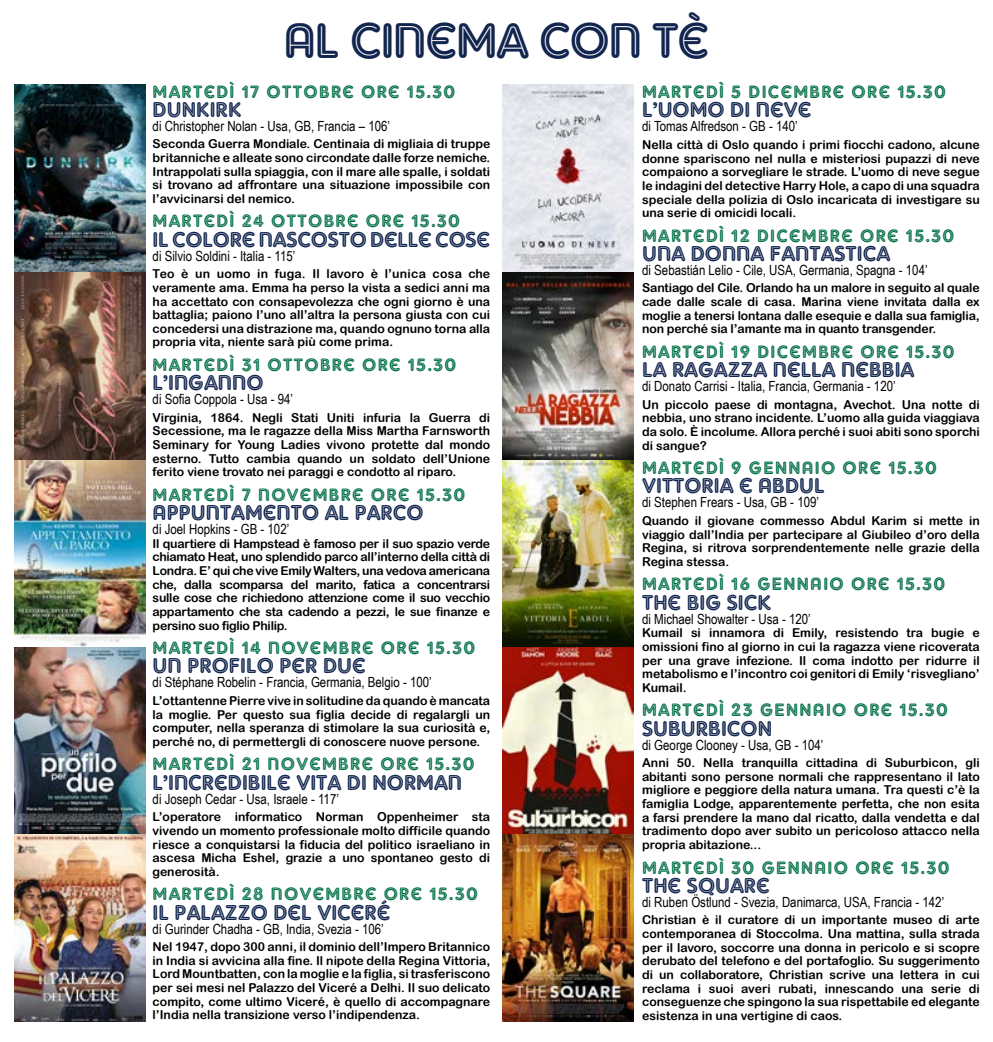
<style>
.page{position:relative;width:993px;height:1042px;background:#fff}
.page>*{position:absolute;margin:0;border:0;box-sizing:border-box;transform-origin:0 0}
.t1{font:49px "Adam Gorry Inline";letter-spacing:-.025em;color:#12254f}
.t2{font:21px "Adam Gorry Inline";color:#12254f}
.t3{font:17.5px "Adam Gorry Inline";letter-spacing:.075em;color:#006e45}
.t4{font:14px "Arial Narrow";color:#000}
.t5{font:12.25px/13.7px "Arial Rounded MT Bold";color:#000;text-align:justify}
</style>
<div class="page">
<img style="left:14px;top:85px;width:131px;height:936px">
<img style="left:502px;top:85px;width:131px;height:936px">
<h1 class="t1" style="left:283px;top:12px;width:427px">AL CINEMA CON TÈ</h1>
<h3 class="t3" style="left:153px;top:81px;width:304px">MARTEDÌ 17 OTTOBRE ORE 15.30</h3>
<h2 class="t2" style="left:153px;top:97px;width:90px">DUNKIRK</h2>
<p class="t4" style="left:153px;top:116px;width:239px">di Christopher Nolan - Usa, GB, Francia – 106’</p>
<p class="t5" style="left:153px;top:137px;width:339px">Seconda Guerra Mondiale. Centinaia di migliaia di truppe britanniche e alleate sono circondate dalle forze nemiche.<br>Intrappolati sulla spiaggia, con il mare alle spalle, i soldati si trovano ad affrontare una situazione impossibile con l’avvicinarsi del nemico.</p>
<h3 class="t3" style="left:153px;top:211px;width:309px">MARTEDÌ 24 OTTOBRE ORE 15.30</h3>
<h2 class="t2" style="left:153px;top:227px;width:339px">IL COLORE NASCOSTO DELLE COSE</h2>
<p class="t4" style="left:153px;top:245px;width:144px">di Silvio Soldini - Italia - 115’</p>
<p class="t5" style="left:153px;top:267px;width:339px">Teo è un uomo in fuga. Il lavoro è l’unica cosa che veramente ama. Emma ha perso la vista a sedici anni ma ha accettato con consapevolezza che ogni giorno è una battaglia; paiono l’uno all’altra la persona giusta con cui concedersi una distrazione ma, quando ognuno torna alla propria vita, niente sarà più come prima.</p>
<h3 class="t3" style="left:153px;top:354px;width:305px">MARTEDÌ 31 OTTOBRE ORE 15.30</h3>
<h2 class="t2" style="left:153px;top:370px;width:112px">L’INGANNO</h2>
<p class="t4" style="left:153px;top:389px;width:142px">di Sofia Coppola - Usa - 94’</p>
<p class="t5" style="left:153px;top:410px;width:339px">Virginia, 1864. Negli Stati Uniti infuria la Guerra di Secessione, ma le ragazze della Miss Martha Farnsworth Seminary for Young Ladies vivono protette dal mondo esterno. Tutto cambia quando un soldato dell’Unione ferito viene trovato nei paraggi e condotto al riparo.</p>
<h3 class="t3" style="left:153px;top:484px;width:314px">MARTEDÌ 7 NOVEMBRE ORE 15.30</h3>
<h2 class="t2" style="left:153px;top:500px;width:272px">APPUNTAMENTO AL PARCO</h2>
<p class="t4" style="left:153px;top:519px;width:138px">di Joel Hopkins - GB - 102’</p>
<p class="t5" style="left:153px;top:536px;width:339px">Il quartiere di Hampstead è famoso per il suo spazio verde chiamato Heat, uno splendido parco all’interno della città di Londra. E’ qui che vive Emily Walters, una vedova americana che, dalla scomparsa del marito, fatica a concentrarsi sulle cose che richiedono attenzione come il suo vecchio appartamento che sta cadendo a pezzi, le sue finanze e persino suo figlio Philip.</p>
<h3 class="t3" style="left:153px;top:638px;width:324px">MARTEDÌ 14 NOVEMBRE ORE 15.30</h3>
<h2 class="t2" style="left:153px;top:654px;width:215px">UN PROFILO PER DUE</h2>
<p class="t4" style="left:153px;top:672px;width:280px">di Stéphane Robelin - Francia, Germania, Belgio - 100’</p>
<p class="t5" style="left:153px;top:693px;width:339px">L’ottantenne Pierre vive in solitudine da quando è mancata la moglie. Per questo sua figlia decide di regalargli un computer, nella speranza di stimolare la sua curiosità e, perché no, di permettergli di conoscere nuove persone.</p>
<h3 class="t3" style="left:153px;top:754px;width:323px">MARTEDÌ 21 NOVEMBRE ORE 15.30</h3>
<h2 class="t2" style="left:153px;top:770px;width:311px">L’INCREDIBILE VITA DI NORMAN</h2>
<p class="t4" style="left:153px;top:788px;width:188px">di Joseph Cedar - Usa, Israele - 117’</p>
<p class="t5" style="left:153px;top:810px;width:339px">L’operatore informatico Norman Oppenheimer sta vivendo un momento professionale molto difficile quando riesce a conquistarsi la fiducia del politico israeliano in ascesa Micha Eshel, grazie a uno spontaneo gesto di generosità.</p>
<h3 class="t3" style="left:153px;top:884px;width:326px">MARTEDÌ 28 NOVEMBRE ORE 15.30</h3>
<h2 class="t2" style="left:153px;top:900px;width:239px">IL PALAZZO DEL VICERÉ</h2>
<p class="t4" style="left:153px;top:918px;width:232px">di Gurinder Chadha - GB, India, Svezia - 106’</p>
<p class="t5" style="left:153px;top:940px;width:339px">Nel 1947, dopo 300 anni, il dominio dell’Impero Britannico in India si avvicina alla fine. Il nipote della Regina Vittoria, Lord Mountbatten, con la moglie e la figlia, si trasferiscono per sei mesi nel Palazzo del Viceré a Delhi. Il suo delicato compito, come ultimo Viceré, è quello di accompagnare l’India nella transizione verso l’indipendenza.</p>
<h3 class="t3" style="left:642px;top:82px;width:305px">MARTEDÌ 5 DICEMBRE ORE 15.30</h3>
<h2 class="t2" style="left:642px;top:98px;width:171px">L’UOMO DI NEVE</h2>
<p class="t4" style="left:642px;top:116px;width:157px">di Tomas Alfredson - GB - 140’</p>
<p class="t5" style="left:642px;top:138px;width:339px">Nella città di Oslo quando i primi fiocchi cadono, alcune donne spariscono nel nulla e misteriosi pupazzi di neve compaiono a sorvegliare le strade. L’uomo di neve segue le indagini del detective Harry Hole, a capo di una squadra speciale della polizia di Oslo incaricata di investigare su una serie di omicidi locali.</p>
<h3 class="t3" style="left:642px;top:225px;width:313px">MARTEDÌ 12 DICEMBRE ORE 15.30</h3>
<h2 class="t2" style="left:642px;top:241px;width:249px">UNA DONNA FANTASTICA</h2>
<p class="t4" style="left:642px;top:260px;width:287px">di Sebastián Lelio - Cile, USA, Germania, Spagna - 104’</p>
<p class="t5" style="left:642px;top:281px;width:339px">Santiago del Cile. Orlando ha un malore in seguito al quale cade dalle scale di casa. Marina viene invitata dalla ex moglie a tenersi lontana dalle esequie e dalla sua famiglia, non perché sia l’amante ma in quanto transgender.</p>
<h3 class="t3" style="left:642px;top:341px;width:314px">MARTEDÌ 19 DICEMBRE ORE 15.30</h3>
<h2 class="t2" style="left:642px;top:357px;width:273px">LA RAGAZZA NELLA NEBBIA</h2>
<p class="t4" style="left:642px;top:376px;width:255px">di Donato Carrisi - Italia, Francia, Germania - 120’</p>
<p class="t5" style="left:642px;top:397px;width:339px">Un piccolo paese di montagna, Avechot. Una notte di nebbia, uno strano incidente. L’uomo alla guida viaggiava da solo. È incolume. Allora perché i suoi abiti sono sporchi di sangue?</p>
<h3 class="t3" style="left:642px;top:458px;width:296px">MARTEDÌ 9 GENNAIO ORE 15.30</h3>
<h2 class="t2" style="left:642px;top:474px;width:184px">VITTORIA E ABDUL</h2>
<p class="t4" style="left:642px;top:492px;width:178px">di Stephen Frears - Usa, GB - 109’</p>
<p class="t5" style="left:642px;top:513px;width:339px">Quando il giovane commesso Abdul Karim si mette in viaggio dall’India per partecipare al Giubileo d’oro della Regina, si ritrova sorprendentemente nelle grazie della Regina stessa.</p>
<h3 class="t3" style="left:642px;top:574px;width:304px">MARTEDÌ 16 GENNAIO ORE 15.30</h3>
<h2 class="t2" style="left:642px;top:590px;width:130px">THE BIG SICK</h2>
<p class="t4" style="left:642px;top:608px;width:170px">di Michael Showalter - Usa - 120’</p>
<p class="t5" style="left:642px;top:626px;width:339px">Kumail si innamora di Emily, resistendo tra bugie e omissioni fino al giorno in cui la ragazza viene ricoverata per una grave infezione. Il coma indotto per ridurre il metabolismo e l’incontro coi genitori di Emily ‘risvegliano’ Kumail.</p>
<h3 class="t3" style="left:642px;top:700px;width:307px">MARTEDÌ 23 GENNAIO ORE 15.30</h3>
<h2 class="t2" style="left:642px;top:716px;width:131px">SUBURBICON</h2>
<p class="t4" style="left:642px;top:734px;width:183px">di George Clooney - Usa, GB - 104’</p>
<p class="t5" style="left:642px;top:756px;width:339px">Anni 50. Nella tranquilla cittadina di Suburbicon, gli abitanti sono persone normali che rappresentano il lato migliore e peggiore della natura umana. Tra questi c’è la famiglia Lodge, apparentemente perfetta, che non esita a farsi prendere la mano dal ricatto, dalla vendetta e dal tradimento dopo aver subito un pericoloso attacco nella propria abitazione...</p>
<h3 class="t3" style="left:642px;top:857px;width:309px">MARTEDÌ 30 GENNAIO ORE 15.30</h3>
<h2 class="t2" style="left:642px;top:873px;width:129px">THE SQUARE</h2>
<p class="t4" style="left:642px;top:891px;width:303px">di Ruben Östlund - Svezia, Danimarca, USA, Francia - 142’</p>
<p class="t5" style="left:642px;top:913px;width:339px">Christian è il curatore di un importante museo di arte contemporanea di Stoccolma. Una mattina, sulla strada per il lavoro, soccorre una donna in pericolo e si scopre derubato del telefono e del portafoglio. Su suggerimento di un collaboratore, Christian scrive una lettera in cui reclama i suoi averi rubati, innescando una serie di conseguenze che spingono la sua rispettabile ed elegante esistenza in una vertigine di caos.</p>
</div>
